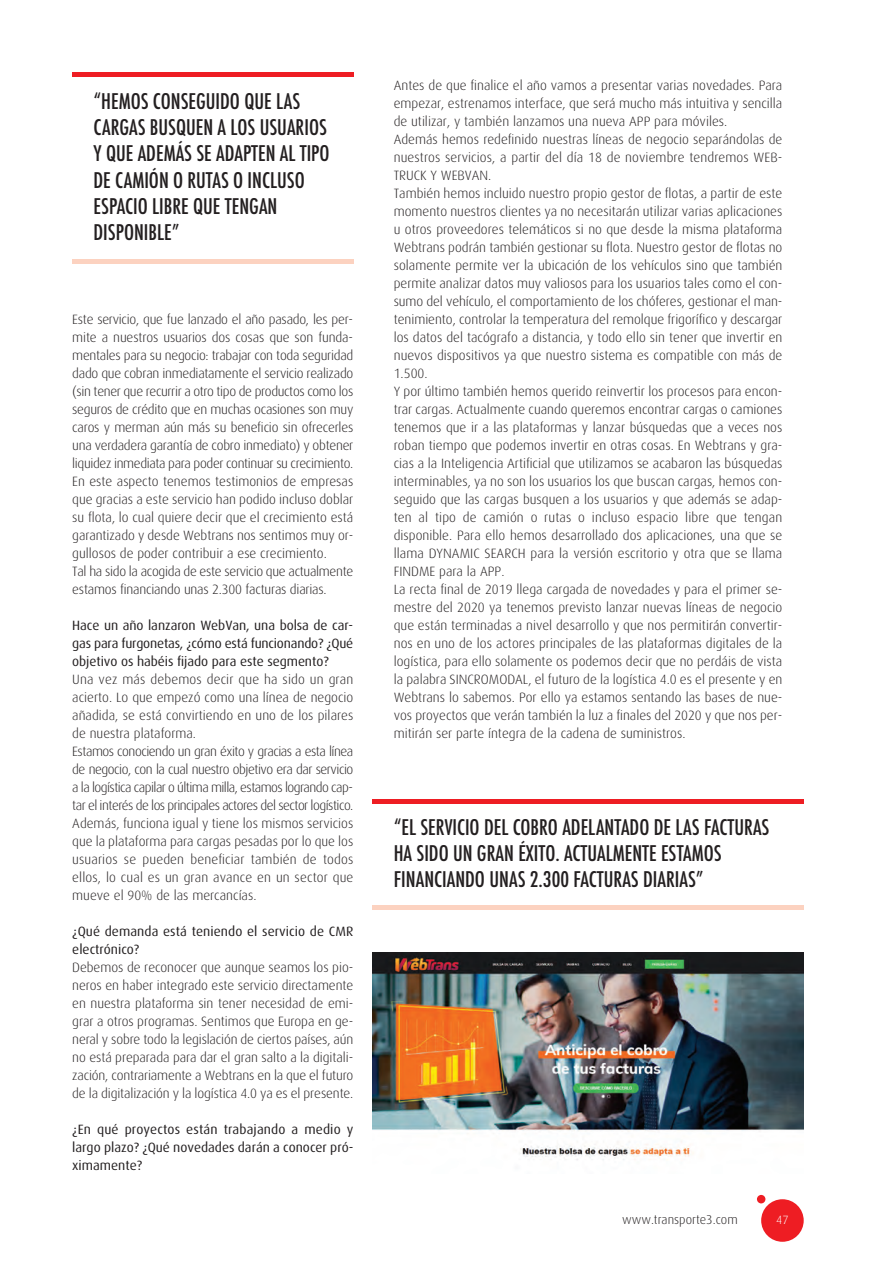
<style>
.page{position:relative;width:893px;height:1263px;background:#fff}
.page>*{position:absolute;margin:0;border:0;box-sizing:border-box;transform-origin:0 0}
.t1{font:500 condensed 21px/26.2px "Futura";color:#231f20}
.t2{font:300 13.5px/18px "Dax";color:#231f20}
.t3{font:300 13.5px/18px "Dax";letter-spacing:-.02em;color:#231f20}
.t4{font:13.5px/18px "Dax";color:#231f20;text-align:justify}
.t5{font:300 12.75px "Dax";color:#231f20}
.t6{font:300 12px "Dax";color:#fff}
.s1{font-weight:400}
</style>
<div class="page">
<div style="left:761px;top:1199px;width:43px;height:43px;background:#ee1d23;border-radius:50%"></div>
<div style="left:757px;top:1195px;width:8px;height:8px;background:#ee1d23;border-radius:50%"></div>
<div style="left:72px;top:72px;width:281px;height:5px;background:#ee1d23"></div>
<div style="left:72px;top:259px;width:281px;height:5px;background:#fcd2c0"></div>
<div style="left:372px;top:799px;width:432px;height:5px;background:#ee1d23"></div>
<hr style="left:372px;top:906px;width:432px;height:4px;background:#fcd2c0">
<img style="left:372px;top:952px;width:432px;height:208px">
<p class="t1" style="left:94px;top:88px;width:238px">“HEMOS CONSEGUIDO QUE LAS<br>CARGAS BUSQUEN A LOS USUARIOS<br>Y QUE ADEMÁS SE ADAPTEN AL TIPO<br>DE CAMIÓN O RUTAS O INCLUSO<br>ESPACIO LIBRE QUE TENGAN<br>DISPONIBLE”</p>
<p class="t3" style="left:72px;top:312px;width:283px">Este servicio, que fue lanzado el año pasado, les per&shy;mite a nuestros usuarios dos cosas que son funda&shy;mentales para su negocio: trabajar con toda seguridad dado que cobran inmediatamente el servicio realizado (sin tener que recurrir a otro tipo de productos como los seguros de crédito que en muchas ocasiones son muy caros y merman aún más su beneficio sin ofrecerles una verdadera garantía de cobro inmediato) y obtener liquidez inmediata para poder continuar su crecimiento.<br>En este aspecto tenemos testimonios de empresas que gracias a este servicio han podido incluso doblar su flota, lo cual quiere decir que el crecimiento está garantizado y desde Webtrans nos sentimos muy or&shy;gullosos de poder contribuir a ese crecimiento.<br>Tal ha sido la acogida de este servicio que actualmente estamos financiando unas 2.300 facturas diarias.</p>
<p class="t2" style="left:72px;top:617px;width:283px"><span class="s1">Hace un año lanzaron WebVan, una bolsa de car&shy;gas para furgonetas, ¿cómo está funcionando? ¿Qué objetivo os habéis fijado para este segmento?<br></span>Una vez más debemos decir que ha sido un gran acierto. Lo que empezó como una línea de negocio añadida, se está convirtiendo en uno de los pilares de nuestra plataforma.<br>Estamos conociendo un gran éxito y gracias a esta línea de negocio, con la cual nuestro objetivo era dar servicio a la logística capilar o última milla, estamos logrando cap&shy;tar el interés de los principales actores del sector logístico.<br>Además, funciona igual y tiene los mismos servicios que la plataforma para cargas pesadas por lo que los usuarios se pueden beneficiar también de todos ellos, lo cual es un gran avance en un sector que mueve el 90% de las mercancías.</p>
<p class="t2" style="left:72px;top:923px;width:283px"><span class="s1">¿Qué demanda está teniendo el servicio de CMR electrónico?<br></span>Debemos de reconocer que aunque seamos los pio&shy;neros en haber integrado este servicio directamente en nuestra plataforma sin tener necesidad de emi&shy;grar a otros programas. Sentimos que Europa en ge&shy;neral y sobre todo la legislación de ciertos países, aún no está preparada para dar el gran salto a la digitali&shy;zación, contrariamente a Webtrans en la que el futuro de la digitalización y la logística 4.0 ya es el presente.</p>
<p class="t4" style="left:72px;top:1121px;width:283px">¿En qué proyectos están trabajando a medio y largo plazo? ¿Qué novedades darán a conocer pró&shy;ximamente?</p>
<p class="t2" style="left:394px;top:77px;width:390px">Antes de que finalice el año vamos a presentar varias novedades. Para empezar, estrenamos interface, que será mucho más intuitiva y sencilla de utilizar, y también lanzamos una nueva APP para móviles.<br>Además hemos redefinido nuestras líneas de negocio separándolas de nuestros servicios, a partir del día 18 de noviembre tendremos WEB-TRUCK Y WEBVAN.<br>También hemos incluido nuestro propio gestor de flotas, a partir de este momento nuestros clientes ya no necesitarán utilizar varias aplicaciones u otros proveedores telemáticos si no que desde la misma plataforma Webtrans podrán también gestionar su flota. Nuestro gestor de flotas no solamente permite ver la ubicación de los vehículos sino que también permite analizar datos muy valiosos para los usuarios tales como el con&shy;sumo del vehículo, el comportamiento de los chóferes, gestionar el man&shy;tenimiento, controlar la temperatura del remolque frigorífico y descargar los datos del tacógrafo a distancia, y todo ello sin tener que invertir en nuevos dispositivos ya que nuestro sistema es compatible con más de 1.500.<br>Y por último también hemos querido reinvertir los procesos para encon&shy;trar cargas. Actualmente cuando queremos encontrar cargas o camiones tenemos que ir a las plataformas y lanzar búsquedas que a veces nos roban tiempo que podemos invertir en otras cosas. En Webtrans y gra&shy;cias a la Inteligencia Artificial que utilizamos se acabaron las búsquedas interminables, ya no son los usuarios los que buscan cargas, hemos con&shy;seguido que las cargas busquen a los usuarios y que además se adap&shy;ten al tipo de camión o rutas o incluso espacio libre que tengan disponible. Para ello hemos desarrollado dos aplicaciones, una que se llama DYNAMIC SEARCH para la versión escritorio y otra que se llama FINDME para la APP.<br>La recta final de 2019 llega cargada de novedades y para el primer se&shy;mestre del 2020 ya tenemos previsto lanzar nuevas líneas de negocio que están terminadas a nivel desarrollo y que nos permitirán convertir&shy;nos en uno de los actores principales de las plataformas digitales de la logística, para ello solamente os podemos decir que no perdáis de vista la palabra SINCROMODAL, el futuro de la logística 4.0 es el presente y en Webtrans lo sabemos. Por ello ya estamos sentando las bases de nue&shy;vos proyectos que verán también la luz a finales del 2020 y que nos per&shy;mitirán ser parte íntegra de la cadena de suministros.</p>
<p class="t1" style="left:394px;top:814px;width:377px">“EL SERVICIO DEL COBRO ADELANTADO DE LAS FACTURAS<br>HA SIDO UN GRAN ÉXITO. ACTUALMENTE ESTAMOS<br>FINANCIANDO UNAS 2.300 FACTURAS DIARIAS”</p>
<p class="t5" style="left:622px;top:1214px;width:117px">www.transporte3.com</p>
<p class="t6" style="left:776px;top:1215px;width:14px">47</p>
</div>
